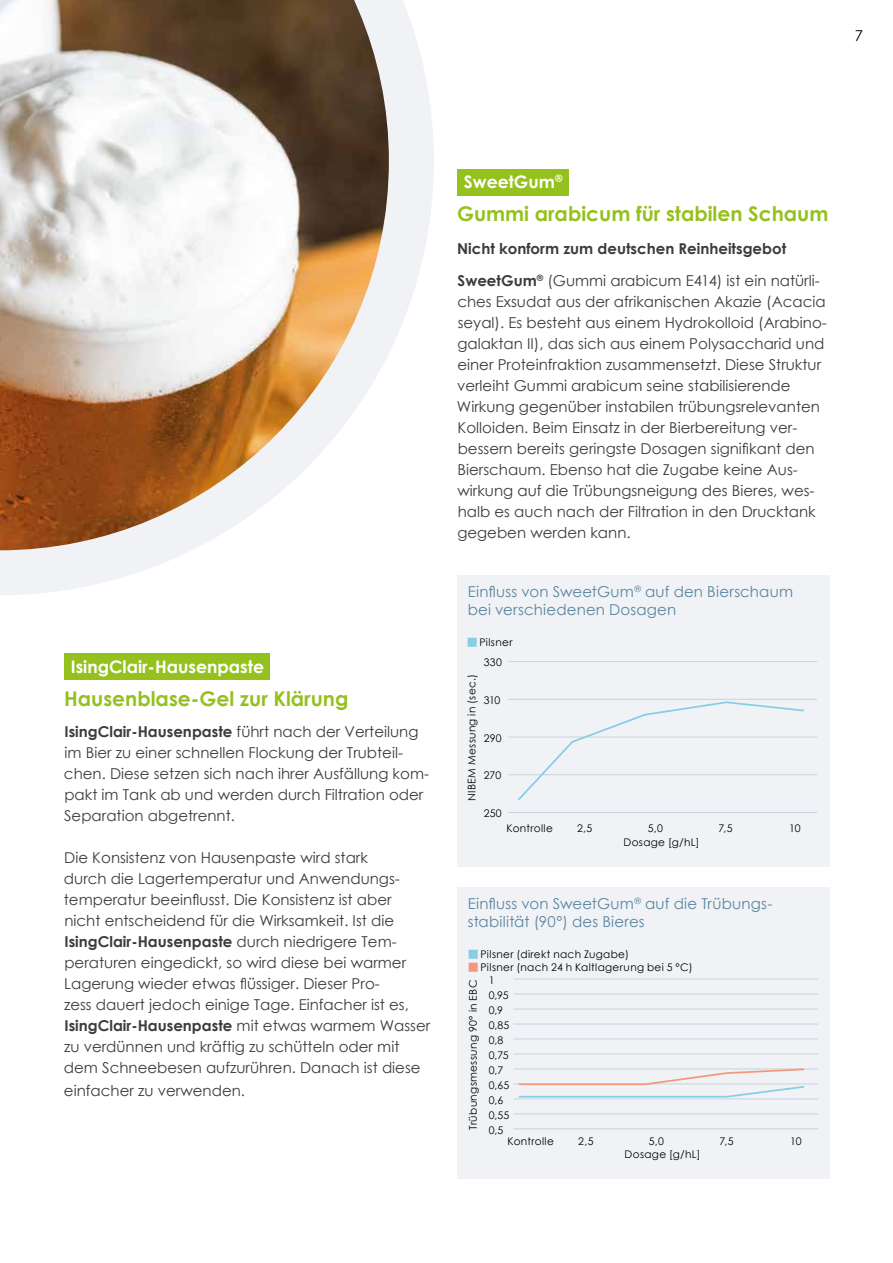
<style>
.page{position:relative;width:893px;height:1263px;background:#fff}
.page>*{position:absolute;margin:0;border:0;box-sizing:border-box;transform-origin:0 0}
.t1{font:700 20.25px "Century Gothic";color:#95c11f}
.t2{font:700 17.25px "Century Gothic";color:#fff}
.t3{font:700 17.25px "Century Gothic Pro";color:#fff}
.t4{font:15px/21px "Century Gothic";color:#3c3c3b}
.t5{font:15px/18px "Century Gothic";letter-spacing:.01em;color:#5a869f}
.t6{font:700 15px/31.5px "Century Gothic";color:#3c3c3b}
.t7{font:15px "Century Gothic";color:#000}
.t8{font:10.5px/15px "Century Gothic";letter-spacing:.03em;color:#000}
.s1{font-weight:700}
.s2{font-weight:400}
</style>
<div class="page">
<div style="left:64px;top:654px;width:206px;height:26px;background:#95c11f"></div>
<div style="left:457px;top:169px;width:111px;height:27px;background:#95c11f"></div>
<svg style="left:0;top:0;width:434px;height:595px"></svg>
<div style="left:457px;top:575px;width:372px;height:291px;background:#f0f2f6"></div>
<hr style="left:509px;top:661px;width:308px;height:1px;background:#c7d3dd">
<hr style="left:509px;top:699px;width:308px;height:1px;background:#c7d3dd">
<hr style="left:509px;top:737px;width:308px;height:1px;background:#c7d3dd">
<hr style="left:509px;top:774px;width:308px;height:1px;background:#c7d3dd">
<hr style="left:509px;top:812px;width:308px;height:1px;background:#c7d3dd">
<svg style="left:516px;top:701px;width:290px;height:100px"></svg>
<div style="left:457px;top:887px;width:372px;height:292px;background:#f0f2f6"></div>
<hr style="left:514px;top:979px;width:304px;height:1px;background:#c7d3dd">
<hr style="left:514px;top:994px;width:304px;height:1px;background:#c7d3dd">
<hr style="left:514px;top:1009px;width:304px;height:1px;background:#c7d3dd">
<hr style="left:514px;top:1024px;width:304px;height:1px;background:#c7d3dd">
<hr style="left:514px;top:1039px;width:304px;height:1px;background:#c7d3dd">
<hr style="left:514px;top:1054px;width:304px;height:1px;background:#c7d3dd">
<hr style="left:514px;top:1069px;width:304px;height:1px;background:#c7d3dd">
<hr style="left:514px;top:1084px;width:304px;height:1px;background:#c7d3dd">
<hr style="left:514px;top:1099px;width:304px;height:1px;background:#c7d3dd">
<hr style="left:514px;top:1113px;width:304px;height:1px;background:#c7d3dd">
<hr style="left:514px;top:1128px;width:304px;height:1px;background:#c7d3dd">
<svg style="left:517px;top:1068px;width:289px;height:30px"></svg>
<p class="t7" style="left:855px;top:25px;width:10px">7</p>
<p class="t2" style="left:71px;top:653px;width:195px">IsingClair-Hausenpaste</p>
<h1 class="t1" style="left:64px;top:683px;width:286px">Hausenblase-Gel zur Klärung</h1>
<p class="t4" style="left:64px;top:721px;width:366px"><span class="s1">IsingClair-Hausenpaste</span> führt nach der Verteilung im Bier zu einer schnellen Flockung der Trubteil&shy;chen. Diese setzen sich nach ihrer Ausfällung kom&shy;pakt im Tank ab und werden durch Filtration oder Separation abgetrennt.</p>
<p class="t4" style="left:64px;top:847px;width:368px">Die Konsistenz von Hausenpaste wird stark<br>durch die Lagertemperatur und Anwendungs&shy;temperatur beeinflusst. Die Konsistenz ist aber nicht entscheidend für die Wirksamkeit. Ist die <span class="s1">IsingClair-Hausenpaste</span> durch niedrigere Tem&shy;peraturen eingedickt, so wird diese bei warmer Lagerung wieder etwas flüssiger. Dieser Pro-<br>zess dauert jedoch einige Tage. Einfacher ist es, <span class="s1">IsingClair-Hausenpaste</span> mit etwas warmem Wasser zu verdünnen und kräftig zu schütteln oder mit dem Schneebesen aufzurühren. Danach ist diese</p>
<p class="t4" style="left:64px;top:1080px;width:183px">einfacher zu verwenden.</p>
<p class="t3" style="left:464px;top:171px;width:100px">SweetGum<sup>®</sup></p>
<h1 class="t1" style="left:457px;top:198px;width:373px">Gummi arabicum für stabilen Schaum</h1>
<p class="t6" style="left:457px;top:232px;width:364px">Nicht konform zum deutschen Reinheitsgebot<br>SweetGum<sup>®</sup> <span class="s2">(Gummi arabicum E414) ist ein natürli-</span></p>
<p class="t4" style="left:457px;top:290px;width:371px">ches Exsudat aus der afrikanischen Akazie (Acacia seyal). Es besteht aus einem Hydrokolloid (Arabino&shy;galaktan II), das sich aus einem Polysaccharid und einer Proteinfraktion zusammensetzt. Diese Struktur verleiht Gummi arabicum seine stabilisierende Wirkung gegenüber instabilen trübungsrelevanten Kolloiden. Beim Einsatz in der Bierbereitung ver&shy;bessern bereits geringste Dosagen signifikant den Bierschaum. Ebenso hat die Zugabe keine Aus&shy;wirkung auf die Trübungsneigung des Bieres, wes&shy;halb es auch nach der Filtration in den Drucktank gegeben werden kann.</p>
<p class="t5" style="left:468px;top:582px;width:327px">Einfluss von SweetGum<sup>®</sup> auf den Bierschaum bei verschiedenen Dosagen</p>
<p class="t8" style="left:479px;top:634px;width:35px">Pilsner</p>
<p class="t8" style="left:464px;top:801px;width:128px;rotate:-90deg">NIBEM Messung in (sec.)</p>
<p class="t8" style="left:484px;top:655px;width:20px">330</p>
<p class="t8" style="left:484px;top:692px;width:18px">310</p>
<p class="t8" style="left:484px;top:730px;width:19px">290</p>
<p class="t8" style="left:484px;top:768px;width:19px">270</p>
<p class="t8" style="left:484px;top:806px;width:19px">250</p>
<p class="t8" style="left:507px;top:821px;width:48px">Kontrolle</p>
<p class="t8" style="left:577px;top:821px;width:17px">2,5</p>
<p class="t8" style="left:648px;top:821px;width:17px">5,0</p>
<p class="t8" style="left:718px;top:821px;width:15px">7,5</p>
<p class="t8" style="left:789px;top:821px;width:13px">10</p>
<p class="t8" style="left:624px;top:834px;width:77px">Dosage [g/hL]</p>
<p class="t5" style="left:468px;top:895px;width:306px">Einfluss von SweetGum<sup>®</sup> auf die Trübungs&shy;stabilität (90°) des Bieres</p>
<p class="t8" style="left:480px;top:948px;width:214px;line-height:13.2px">Pilsner (direkt nach Zugabe)<br>Pilsner (nach 24 h Kaltlagerung bei 5 °C)</p>
<p class="t8" style="left:465px;top:1130px;width:152px;rotate:-90deg">Trübungsmessung 90° in EBC</p>
<p class="t8" style="left:489px;top:972px;width:22px">1<br>0,95<br>0,9<br>0,85<br>0,8<br>0,75<br>0,7<br>0,65<br>0,6<br>0,55<br>0,5</p>
<p class="t8" style="left:508px;top:1133px;width:48px">Kontrolle</p>
<p class="t8" style="left:578px;top:1133px;width:17px">2,5</p>
<p class="t8" style="left:649px;top:1133px;width:17px">5,0</p>
<p class="t8" style="left:720px;top:1133px;width:15px">7,5</p>
<p class="t8" style="left:790px;top:1133px;width:13px">10</p>
<p class="t8" style="left:625px;top:1146px;width:77px">Dosage [g/hL]</p>
</div>
